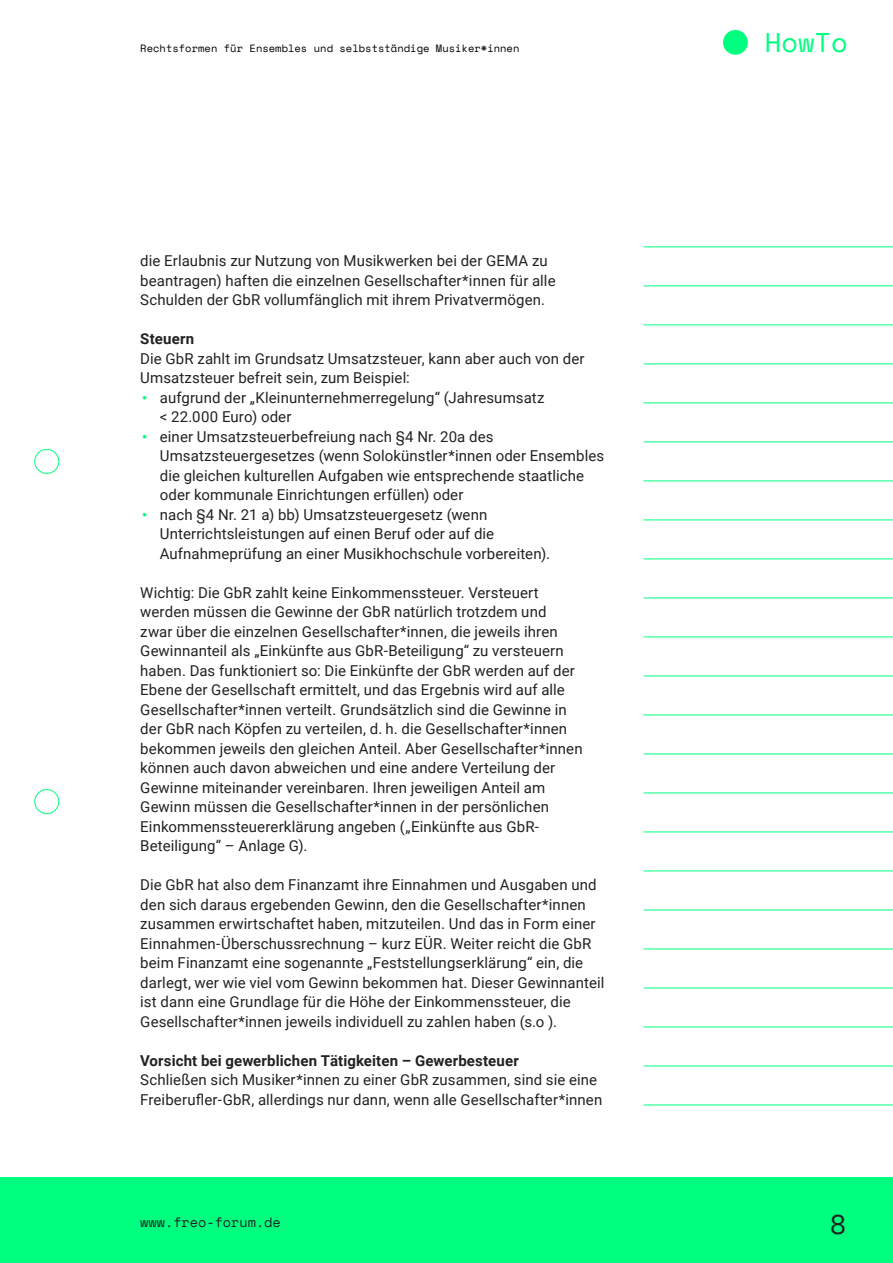
<style>
.page{position:relative;width:893px;height:1263px;background:#fff}
.page>*{position:absolute;margin:0;border:0;box-sizing:border-box;transform-origin:0 0}
.t1{font:27px "Space Mono";color:#00ff7f}
.t2{font:27px "Space Mono";color:#222}
.t3{font:15px/19.5px "Roboto";letter-spacing:.005em;color:#222}
.t4{font:700 15px "Roboto";letter-spacing:.01em;color:#222}
.t5{font:13.5px "Space Mono";color:#222}
.t6{font:10.5px "Space Mono";color:#000}
.s1{font-family:"Space Mono";color:#00ff7f}
</style>
<div class="page">
<div style="left:0;top:1177px;width:893px;height:86px;background:#00ff7f"></div>
<div style="left:34px;top:449px;width:25px;height:25px;border:1px solid #00ff7f;border-radius:50%"></div>
<div style="left:34px;top:789px;width:25px;height:25px;border:1px solid #00ff7f;border-radius:50%"></div>
<hr style="left:643px;top:246px;width:250px;height:1px;background:#00ff7f">
<hr style="left:643px;top:285px;width:250px;height:1px;background:#00ff7f">
<hr style="left:643px;top:324px;width:250px;height:1px;background:#00ff7f">
<hr style="left:643px;top:363px;width:250px;height:1px;background:#00ff7f">
<hr style="left:643px;top:402px;width:250px;height:1px;background:#00ff7f">
<hr style="left:643px;top:441px;width:250px;height:1px;background:#00ff7f">
<hr style="left:643px;top:480px;width:250px;height:1px;background:#00ff7f">
<hr style="left:643px;top:519px;width:250px;height:1px;background:#00ff7f">
<hr style="left:643px;top:558px;width:250px;height:1px;background:#00ff7f">
<hr style="left:643px;top:597px;width:250px;height:1px;background:#00ff7f">
<hr style="left:643px;top:636px;width:250px;height:1px;background:#00ff7f">
<hr style="left:643px;top:675px;width:250px;height:1px;background:#00ff7f">
<hr style="left:643px;top:714px;width:250px;height:1px;background:#00ff7f">
<hr style="left:643px;top:753px;width:250px;height:1px;background:#00ff7f">
<hr style="left:643px;top:792px;width:250px;height:1px;background:#00ff7f">
<hr style="left:643px;top:831px;width:250px;height:1px;background:#00ff7f">
<hr style="left:643px;top:870px;width:250px;height:1px;background:#00ff7f">
<hr style="left:643px;top:909px;width:250px;height:1px;background:#00ff7f">
<hr style="left:643px;top:948px;width:250px;height:1px;background:#00ff7f">
<hr style="left:643px;top:987px;width:250px;height:1px;background:#00ff7f">
<hr style="left:643px;top:1026px;width:250px;height:1px;background:#00ff7f">
<hr style="left:643px;top:1065px;width:250px;height:1px;background:#00ff7f">
<hr style="left:643px;top:1104px;width:250px;height:1px;background:#00ff7f">
<div style="left:723px;top:30px;width:25px;height:25px;background:#00ff7f;border-radius:50%"></div>
<p class="t6" style="left:140px;top:40px;width:381px">Rechtsformen für Ensembles und selbstständige Musiker*innen</p>
<h1 class="t1" style="left:765px;top:22px;width:84px">HowTo</h1>
<p class="t3" style="left:140px;top:251px;width:417px">die Erlaubnis zur Nutzung von Musikwerken bei der GEMA zu beantragen) haften die einzelnen Gesellschafter*innen für alle<br>Schulden der GbR vollumfänglich mit ihrem Privatvermögen.</p>
<p class="t4" style="left:140px;top:329px;width:55px">Steuern</p>
<p class="t3" style="left:140px;top:348px;width:446px">Die GbR zahlt im Grundsatz Umsatzsteuer, kann aber auch von der<br>Umsatzsteuer befreit sein, zum Beispiel:</p>
<p class="t3" style="left:160px;top:387px;width:386px;text-indent:-20px"><span class="s1">•</span> aufgrund der „Kleinunternehmerregelung“ (Jahresumsatz &lt; 22.000 Euro) oder</p>
<p class="t3" style="left:160px;top:426px;width:446px;text-indent:-20px"><span class="s1">•</span> einer Umsatzsteuerbefreiung nach §4 Nr. 20a des Umsatzsteuergesetzes (wenn Solokünstler*innen oder Ensembles die gleichen kulturellen Aufgaben wie entsprechende staatliche oder kommunale Einrichtungen erfüllen) oder</p>
<p class="t3" style="left:160px;top:504px;width:392px;text-indent:-20px"><span class="s1">•</span> nach §4 Nr. 21 a) bb) Umsatzsteuergesetz (wenn<br>Unterrichtsleistungen auf einen Beruf oder auf die<br>Aufnahmeprüfung an einer Musikhochschule vorbereiten).</p>
<p class="t3" style="left:140px;top:582px;width:444px">Wichtig: Die GbR zahlt keine Einkommenssteuer. Versteuert werden müssen die Gewinne der GbR natürlich trotzdem und<br>zwar über die einzelnen Gesellschafter*innen, die jeweils ihren Gewinnanteil als „Einkünfte aus GbR-Beteiligung“ zu versteuern haben. Das funktioniert so: Die Einkünfte der GbR werden auf der Ebene der Gesellschaft ermittelt, und das Ergebnis wird auf alle Gesellschafter*innen verteilt. Grundsätzlich sind die Gewinne in der GbR nach Köpfen zu verteilen, d. h. die Gesellschafter*innen bekommen jeweils den gleichen Anteil. Aber Gesellschafter*innen können auch davon abweichen und eine andere Verteilung der Gewinne miteinander vereinbaren. Ihren jeweiligen Anteil am Gewinn müssen die Gesellschafter*innen in der persönlichen Einkommenssteuererklärung angeben („Einkünfte aus GbR-Beteiligung“ – Anlage G).</p>
<p class="t3" style="left:140px;top:875px;width:466px">Die GbR hat also dem Finanzamt ihre Einnahmen und Ausgaben und den sich daraus ergebenden Gewinn, den die Gesellschafter*innen zusammen erwirtschaftet haben, mitzuteilen. Und das in Form einer Einnahmen-Überschussrechnung – kurz EÜR. Weiter reicht die GbR beim Finanzamt eine sogenannte „Feststellungserklärung“ ein, die darlegt, wer wie viel vom Gewinn bekommen hat. Dieser Gewinnanteil ist dann eine Grundlage für die Höhe der Einkommenssteuer, die Gesellschafter*innen jeweils individuell zu zahlen haben (s.o ).</p>
<p class="t4" style="left:140px;top:1050px;width:380px">Vorsicht bei gewerblichen Tätigkeiten – Gewerbesteuer</p>
<p class="t3" style="left:140px;top:1070px;width:464px">Schließen sich Musiker*innen zu einer GbR zusammen, sind sie eine<br>Freiberufler-GbR, allerdings nur dann, wenn alle Gesellschafter*innen</p>
<p class="t5" style="left:140px;top:1212px;width:142px">www.freo-forum.de</p>
<h1 class="t2" style="left:830px;top:1205px;width:18px">8</h1>
</div>
